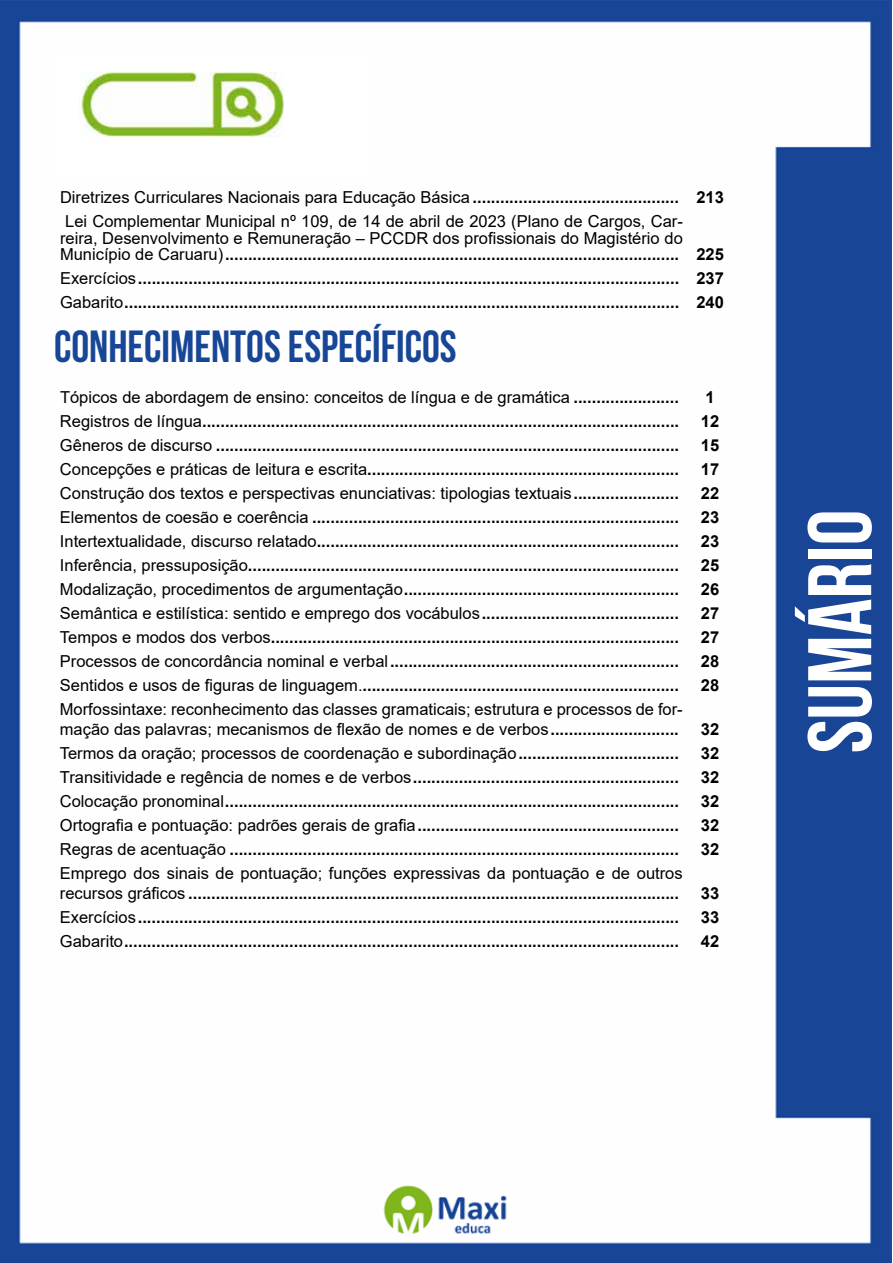
<style>
.page{position:relative;width:893px;height:1263px;background:#fff}
.page>*{position:absolute;margin:0;border:0;box-sizing:border-box;transform-origin:0 0}
.t1{font:700 90px "Bebas Neue";color:#fff}
.t2{font:700 45px "Bebas Neue";color:#184696}
.t3{font:700 16.5px/16.5px "Arial";color:#000}
.t4{font:16.5px/24px "Arial";color:#000}
.s1{font-weight:700}
.s2{font-weight:400}
</style>
<div class="page">
<img style="left:0;top:0;width:892px;height:1263px">
<div style="left:53px;top:55px;width:317px;height:121px;background:#fff"></div>
<img style="left:81px;top:72px;width:202px;height:64px">
<p class="t4" style="left:65px;top:185px;width:660px;text-indent:-5px">Diretrizes Curriculares Nacionais para Educação Básica <span class="s1">............................................. 213<br></span>Lei Complementar Municipal nº 109, de 14 de abril de 2023 (Plano de Cargos, Car-</p>
<p class="t3" style="left:60px;top:230px;width:665px"><span class="s2">reira, Desenvolvimento e Remuneração – PCCDR dos profissionais do Magistério do<br>Município de Caruaru)</span>................................................................................................... 225</p>
<p class="t3" style="left:60px;top:266px;width:665px;line-height:24px"><span class="s2">Exercícios</span>...................................................................................................................... 237<br><span class="s2">Gabarito</span>......................................................................................................................... 240</p>
<h2 class="t2" style="left:54px;top:322px;width:404px">CONHECIMENTOS ESPECÍFICOS</h2>
<p class="t4" style="left:60px;top:385px;width:620px">Tópicos de abordagem de ensino: conceitos de língua e de gramática <span class="s1">.......................</span></p>
<p class="t3" style="left:705px;top:389px;width:11px">1</p>
<p class="t3" style="left:60px;top:413px;width:621px"><span class="s2">Registros de língua</span>........................................................................................................</p>
<p class="t3" style="left:701px;top:413px;width:20px">12</p>
<p class="t3" style="left:60px;top:437px;width:621px"><span class="s2">Gêneros de discurso</span> .....................................................................................................</p>
<p class="t3" style="left:701px;top:437px;width:20px">15</p>
<p class="t3" style="left:60px;top:461px;width:621px"><span class="s2">Concepções e práticas de leitura e escrita</span>....................................................................</p>
<p class="t3" style="left:701px;top:461px;width:20px">17</p>
<p class="t4" style="left:60px;top:481px;width:620px">Construção dos textos e perspectivas enunciativas: tipologias textuais<span class="s1">.......................</span></p>
<p class="t3" style="left:701px;top:485px;width:20px">22</p>
<p class="t3" style="left:60px;top:509px;width:621px"><span class="s2">Elementos de coesão e coerência</span> ................................................................................</p>
<p class="t3" style="left:701px;top:509px;width:20px">23</p>
<p class="t3" style="left:60px;top:533px;width:621px"><span class="s2">Intertextualidade, discurso relatado</span>...............................................................................</p>
<p class="t3" style="left:701px;top:533px;width:20px">23</p>
<p class="t3" style="left:60px;top:557px;width:621px"><span class="s2">Inferência, pressuposição</span>..............................................................................................</p>
<p class="t3" style="left:701px;top:557px;width:20px">25</p>
<p class="t3" style="left:60px;top:581px;width:621px"><span class="s2">Modalização, procedimentos de argumentação</span>............................................................</p>
<p class="t3" style="left:701px;top:581px;width:20px">26</p>
<p class="t4" style="left:60px;top:601px;width:620px">Semântica e estilística: sentido e emprego dos vocábulos<span class="s1">...........................................</span></p>
<p class="t3" style="left:701px;top:605px;width:20px">27</p>
<p class="t3" style="left:60px;top:629px;width:621px"><span class="s2">Tempos e modos dos verbos</span>.........................................................................................</p>
<p class="t3" style="left:701px;top:629px;width:20px">27</p>
<p class="t3" style="left:60px;top:653px;width:621px"><span class="s2">Processos de concordância nominal e verbal</span>...............................................................</p>
<p class="t3" style="left:701px;top:653px;width:20px">28</p>
<p class="t3" style="left:60px;top:677px;width:621px"><span class="s2">Sentidos e usos de figuras de linguagem.</span>.....................................................................</p>
<p class="t3" style="left:701px;top:677px;width:20px">28</p>
<p class="t4" style="left:60px;top:699px;width:624px;line-height:19.8px">Morfossintaxe: reconhecimento das classes gramaticais; estrutura e processos de for&shy;mação das palavras; mecanismos de flexão de nomes e de verbos<span class="s1">............................</span></p>
<p class="t3" style="left:701px;top:721px;width:20px">32</p>
<p class="t4" style="left:60px;top:741px;width:620px">Termos da oração; processos de coordenação e subordinação<span class="s1">...................................</span></p>
<p class="t3" style="left:701px;top:745px;width:20px">32</p>
<p class="t3" style="left:60px;top:769px;width:621px"><span class="s2">Transitividade e regência de nomes e de verbos</span>..........................................................</p>
<p class="t3" style="left:701px;top:769px;width:20px">32</p>
<p class="t3" style="left:60px;top:793px;width:621px"><span class="s2">Colocação pronominal</span>...................................................................................................</p>
<p class="t3" style="left:701px;top:793px;width:20px">32</p>
<p class="t3" style="left:60px;top:817px;width:621px"><span class="s2">Ortografia e pontuação: padrões gerais de grafia</span>.........................................................</p>
<p class="t3" style="left:701px;top:817px;width:20px">32</p>
<p class="t3" style="left:60px;top:841px;width:621px"><span class="s2">Regras de acentuação</span> ..................................................................................................</p>
<p class="t3" style="left:701px;top:841px;width:20px">32</p>
<p class="t3" style="left:60px;top:863px;width:624px;line-height:19.8px"><span class="s2">Emprego dos sinais de pontuação; funções expressivas da pontuação e de outros recursos gráficos</span> ...........................................................................................................</p>
<p class="t3" style="left:701px;top:885px;width:20px">33</p>
<p class="t3" style="left:60px;top:909px;width:621px"><span class="s2">Exercícios</span>......................................................................................................................</p>
<p class="t3" style="left:701px;top:909px;width:20px">33</p>
<p class="t3" style="left:60px;top:933px;width:621px"><span class="s2">Gabarito</span>.........................................................................................................................</p>
<p class="t3" style="left:701px;top:933px;width:20px">42</p>
<h1 class="t1" style="left:791px;top:753px;width:245px;rotate:-90deg">SUMÁRIO</h1>
</div>
